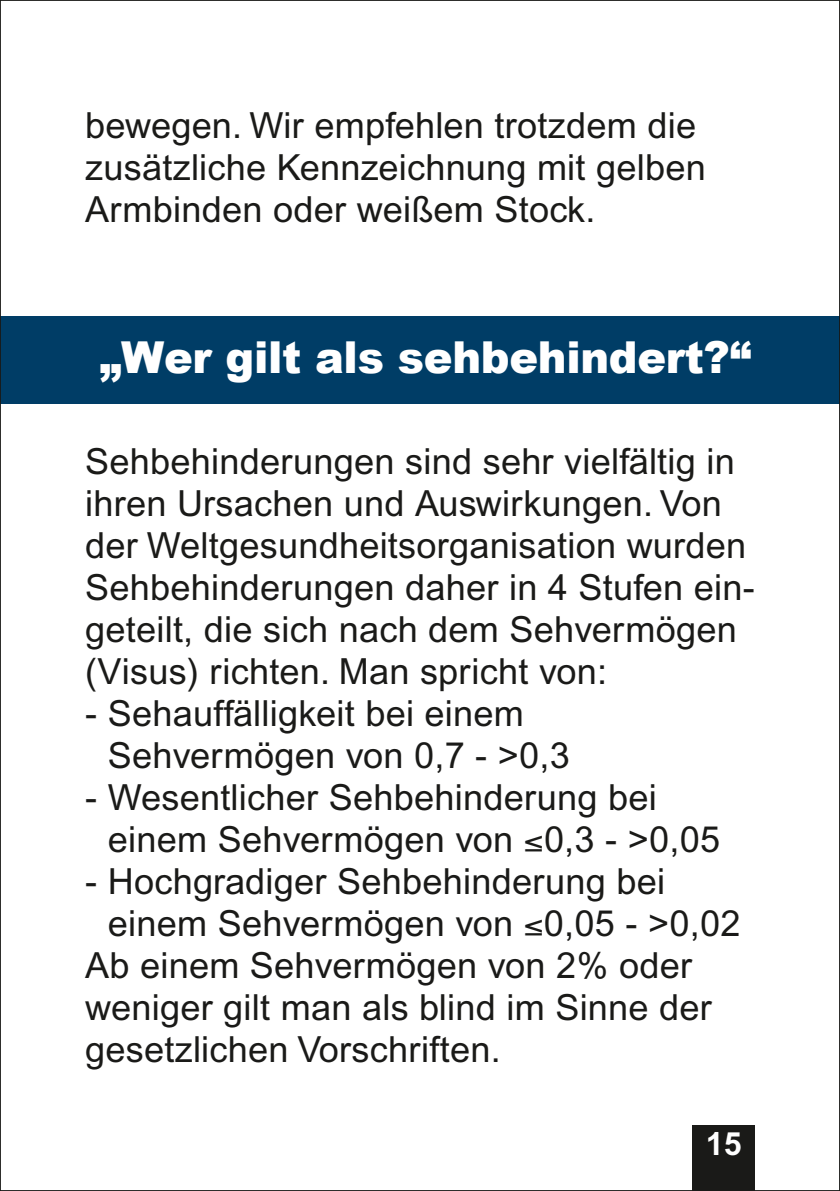
<style>
.page{position:relative;width:840px;height:1191px;background:#fff}
.page>*{position:absolute;margin:0;border:0;box-sizing:border-box;transform-origin:0 0}
.t1{font:900 44px "Arial";letter-spacing:-.005em;color:#fff}
.t2{font:36px/42px "Arial";letter-spacing:.01em;color:#1a1a18}
.t3{font:700 32px "Arial";color:#fff}
</style>
<div class="page">
<div style="left:0;top:316px;width:839px;height:87px;background:#003d66"></div>
<div style="left:692px;top:1125px;width:62px;height:66px;background:#1a1a18"></div>
<p class="t2" style="left:85px;top:105px;width:622px">bewegen. Wir empfehlen trotzdem die zusätzliche Kennzeichnung mit gelben<br>Armbinden oder weißem Stock.</p>
<h2 class="t1" style="left:99px;top:325px;width:653px">„Wer gilt als sehbehindert?“</h2>
<p class="t2" style="left:85px;top:441px;width:670px">Sehbehinderungen sind sehr vielfältig in ihren Ursachen und Auswirkungen. Von der Weltgesundheitsorganisation wurden Sehbehinderun gen daher in 4 Stufen ein&shy;geteilt, die sich nach dem Sehvermögen (Visus) richten. Man spricht von:</p>
<p class="t2" style="left:108px;top:693px;width:463px;text-indent:-23px">- Sehauffälligkeit bei einem<br>Sehvermögen von 0,7 - &gt;0,3</p>
<p class="t2" style="left:108px;top:777px;width:613px;text-indent:-23px">- Wesentlicher Sehbehinderung bei einem Sehvermögen von ≤0,3 - &gt;0,05</p>
<p class="t2" style="left:108px;top:861px;width:633px;text-indent:-23px">- Hochgradiger Sehbehinderung bei einem Sehvermögen von ≤0,05 - &gt;0,02</p>
<p class="t2" style="left:85px;top:945px;width:628px">Ab einem Sehvermögen von 2% oder weniger gilt man als blind im Sinne der gesetzlichen Vorschriften.</p>
<p class="t3" style="left:705px;top:1125px;width:37px">15</p>
</div>
